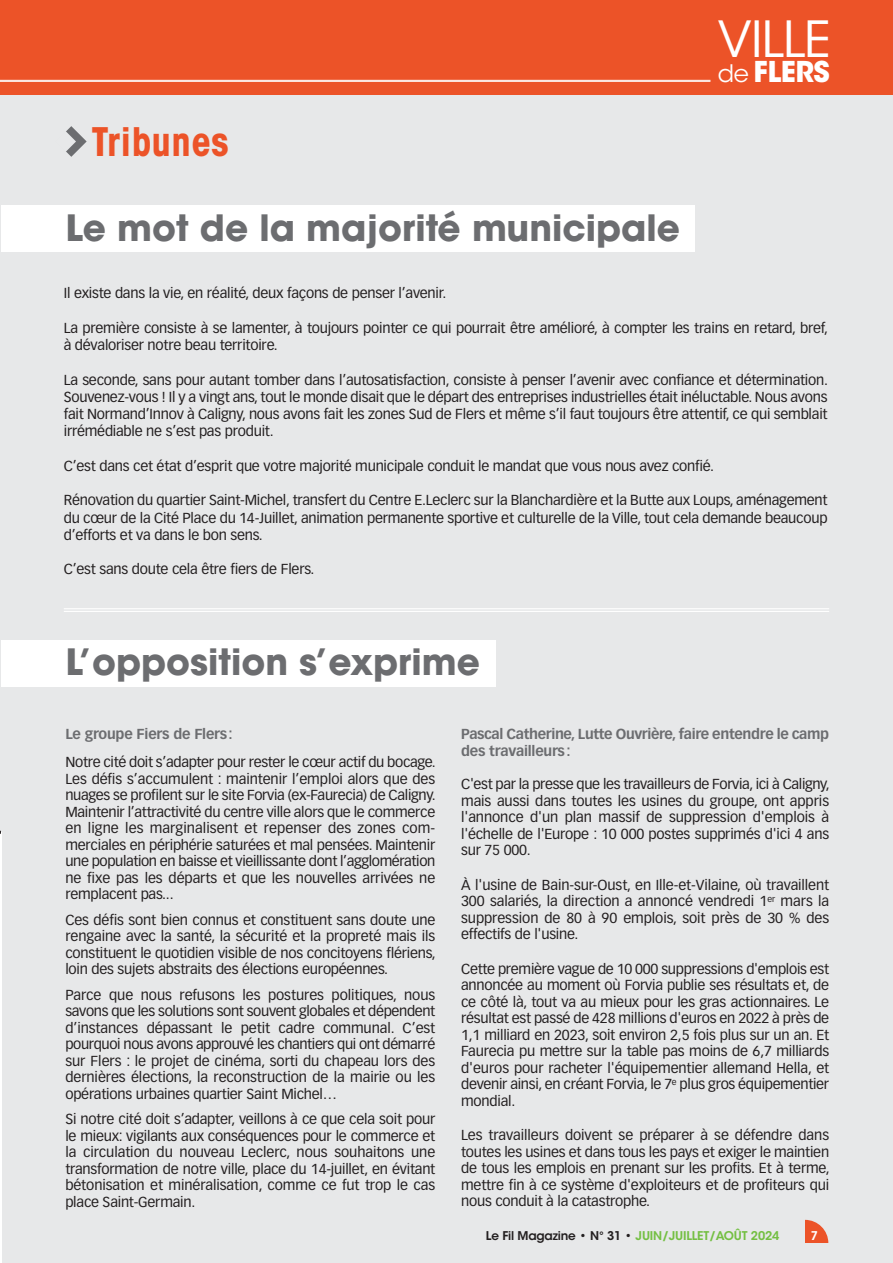
<style>
.page{position:relative;width:893px;height:1263px;background:#fff}
.page>*{position:absolute;margin:0;border:0;box-sizing:border-box;transform-origin:0 0}
.t1{font:49.5px "ITC Avant Garde Std";letter-spacing:-.015em;color:#fff}
.t2{font:700 condensed 39px "ITC Avant Garde Std";letter-spacing:.01em;color:#ec5328}
.t3{font:700 36px "ITC Avant Garde Std";color:#6c6d70}
.t4{font:700 28.5px "ITC Avant Garde Std";letter-spacing:-.015em;color:#fff}
.t5{font:14.25px/16.5px "Vectora LT Std";letter-spacing:-.015em;color:#231f20;text-align:justify}
.t6{font:700 14.25px/17.1px "Vectora LT Std";letter-spacing:-.025em;color:#6c6d70}
.t7{font:600 12px "ITC Avant Garde Std";letter-spacing:-.015em;color:#74bf43}
.t8{font:600 12px "ITC Avant Garde Std";color:#fff}
.s1{font-weight:400;font-size:24px}
.s2{color:#231f20}
</style>
<div class="page">
<div style="left:0;top:69px;width:893px;height:1194px;background:#e7e8e9"></div>
<hr style="left:0;top:832px;width:2px;height:431px;background:#fff">
<div style="left:0;top:0;width:893px;height:95px;background:#ec5328"></div>
<hr style="left:0;top:80px;width:710px;height:1px;background:#fff">
<hr style="left:0;top:81px;width:710px;height:1px;background:#fff">
<svg style="left:66px;top:126px;width:21px;height:31px"></svg>
<div style="left:2px;top:205px;width:693px;height:47px;background:#fff"></div>
<div style="left:2px;top:640px;width:494px;height:46px;background:#fff"></div>
<hr style="left:64px;top:608px;width:765px;height:4px;background:#fff">
<hr style="left:52px;top:609px;width:781px;height:2px;background:#e7e8e9">
<svg style="left:805px;top:1220px;width:23px;height:23px"></svg>
<h2 class="t2" style="left:91px;top:127px;width:139px">Tribunes</h2>
<h3 class="t3" style="left:65px;top:215px;width:616px">Le mot de la majorité municipale</h3>
<h1 class="t1" style="left:718px;top:21px;width:115px">VILLE</h1>
<h3 class="t4" style="left:718px;top:61px;width:113px"><span class="s1">de</span> FLERS</h3>
<p class="t5" style="left:64px;top:286px;width:384px">Il existe dans la vie, en réalité, deux façons de penser l’avenir.</p>
<p class="t5" style="left:64px;top:320px;width:766px;line-height:17.2px">La première consiste à se lamenter, à toujours pointer ce qui pourrait être amélioré, à compter les trains en retard, bref, à dévaloriser notre beau territoire.</p>
<p class="t5" style="left:64px;top:372px;width:766px;line-height:17.2px">La seconde, sans pour autant tomber dans l’autosatisfaction, consiste à penser l’avenir avec confiance et détermination.<br>Souvenez-vous ! Il y a vingt ans, tout le monde disait que le départ des entreprises industrielles était inéluctable. Nous avons fait Normand’Innov à Caligny, nous avons fait les zones Sud de Flers et même s’il faut toujours être attentif, ce qui semblait irrémédiable ne s’est pas produit.</p>
<p class="t5" style="left:64px;top:458px;width:652px">C’est dans cet état d’esprit que votre majorité municipale conduit le mandat que vous nous avez confié.</p>
<p class="t5" style="left:64px;top:493px;width:765px;line-height:17.2px">Rénovation du quartier Saint-Michel, transfert du Centre E.Leclerc sur la Blanchardière et la Butte aux Loups, aménagement du cœur de la Cité Place du 14-Juillet, animation permanente sportive et culturelle de la Ville, tout cela demande beaucoup d’efforts et va dans le bon sens.</p>
<p class="t5" style="left:64px;top:562px;width:252px">C’est sans doute cela être fiers de Flers.</p>
<h3 class="t3" style="left:65px;top:649px;width:416px">L’opposition s’exprime</h3>
<p class="t6" style="left:65px;top:726px;width:169px">Le groupe Fiers de Flers:</p>
<p class="t5" style="left:65px;top:755px;width:372px">Notre cité doit s’adapter pour rester le cœur actif du bocage.<br>Les défis s’accumulent : maintenir l’emploi alors que des nuages se profilent sur le site Forvia (ex-Faurecia) de Caligny.<br>Maintenir l’attractivité du centre ville alors que le commerce en ligne les marginalisent et repenser des zones com&shy;merciales en périphérie saturées et mal pensées. Maintenir une population en baisse et vieillissante dont l’agglomération ne fixe pas les départs et que les nouvelles arrivées ne remplacent pas...</p>
<p class="t5" style="left:65px;top:912px;width:372px">Ces défis sont bien connus et constituent sans doute une rengaine avec la santé, la sécurité et la propreté mais ils constituent le quotidien visible de nos concitoyens flériens, loin des sujets abstraits des élections européennes.</p>
<p class="t5" style="left:65px;top:987px;width:371px">Parce que nous refusons les postures politiques, nous savons que les solutions sont souvent globales et dépendent d’instances dépassant le petit cadre communal. C’est pourquoi nous avons approuvé les chantiers qui ont démarré sur Flers : le projet de cinéma, sorti du chapeau lors des dernières élections, la reconstruction de la mairie ou les opérations urbaines quartier Saint Michel…</p>
<p class="t5" style="left:65px;top:1112px;width:371px">Si notre cité doit s’adapter, veillons à ce que cela soit pour le mieux: vigilants aux conséquences pour le commerce et la circulation du nouveau Leclerc, nous souhaitons une transformation de notre ville, place du 14-juillet, en évitant bétonisation et minéralisation, comme ce fut trop le cas place Saint-Germain.</p>
<p class="t6" style="left:461px;top:726px;width:370px">Pascal Catherine, Lutte Ouvrière, faire entendre le camp des travailleurs:</p>
<p class="t5" style="left:461px;top:777px;width:370px">C'est par la presse que les travailleurs de Forvia, ici à Caligny, mais aussi dans toutes les usines du groupe, ont appris l'annonce d'un plan massif de suppression d'emplois à l'échelle de l'Europe : 10 000 postes supprimés d'ici 4 ans sur 75 000.</p>
<p class="t5" style="left:461px;top:877px;width:370px">À l'usine de Bain-sur-Oust, en Ille-et-Vilaine, où travaillent 300 salariés, la direction a annoncé vendredi 1<sup>er</sup> mars la suppression de 80 à 90 emplois, soit près de 30 % des effectifs de l'usine.</p>
<p class="t5" style="left:461px;top:961px;width:370px">Cette première vague de 10 000 suppressions d'emplois est annoncée au moment où Forvia publie ses résultats et, de ce côté là, tout va au mieux pour les gras actionnaires. Le résultat est passé de 428 millions d'euros en 2022 à près de 1,1 milliard en 2023, soit environ 2,5 fois plus sur un an. Et Faurecia pu mettre sur la table pas moins de 6,7 milliards d'euros pour racheter l'équipementier allemand Hella, et devenir ainsi, en créant Forvia, le 7<sup>e</sup> plus gros équipementier mondial.</p>
<p class="t5" style="left:461px;top:1128px;width:370px">Les travailleurs doivent se préparer à se défendre dans toutes les usines et dans tous les pays et exiger le maintien de tous les emplois en prenant sur les profits. Et à terme, mettre fin à ce système d'exploiteurs et de profiteurs qui nous conduit à la catastrophe.</p>
<p class="t7" style="left:486px;top:1231px;width:295px"><span class="s2">LE FIL MAGAZINE • N° 31 •</span> JUIN/JUILLET/AOÛT 2024</p>
<p class="t8" style="left:811px;top:1231px;width:9px">7</p>
</div>
